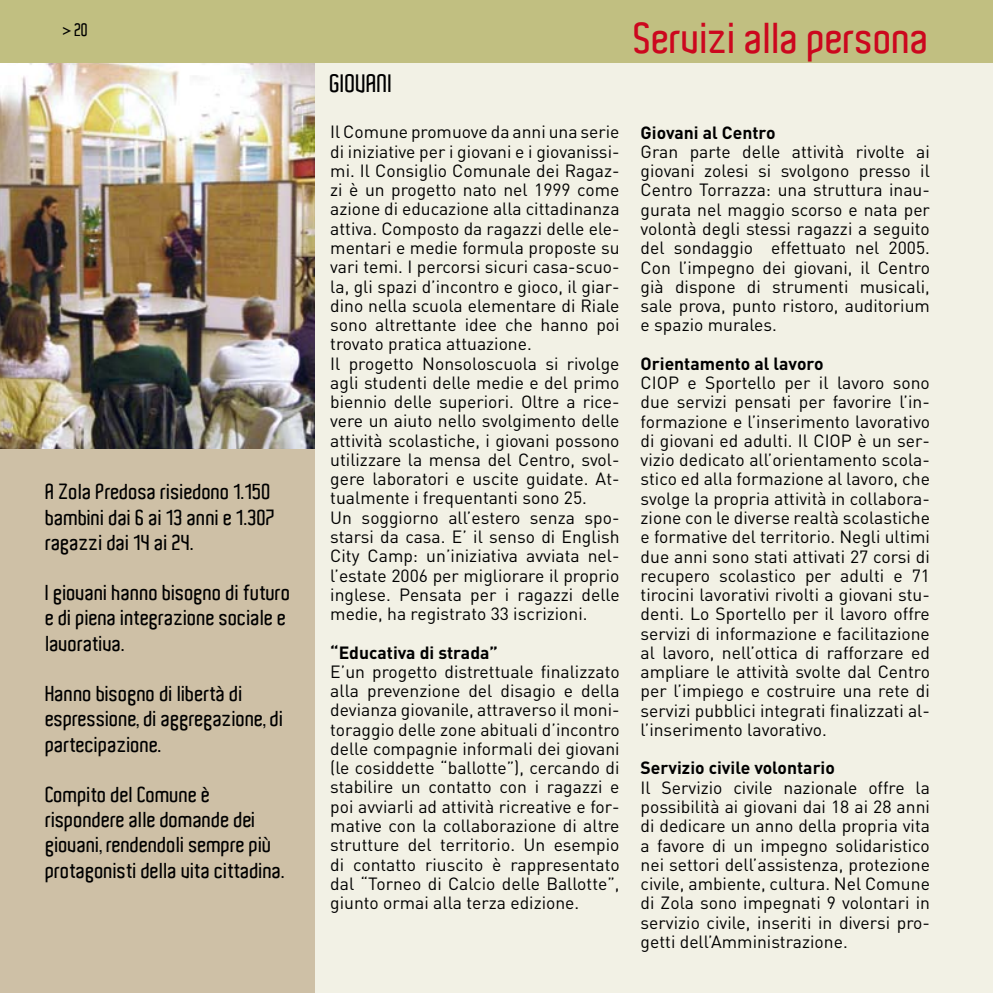
<style>
.page{position:relative;width:993px;height:993px;background:#fff}
.page>*{position:absolute;margin:0;border:0;box-sizing:border-box;transform-origin:0 0}
.t1{font:600 42px "Aldo";color:#cc071e}
.t2{font:600 24.5px "Aldo";color:#000}
.t3{font:600 21px/25.2px "Aldo";color:#000}
.t4{font:17.5px/19.2px "DIN";color:#000;text-align:justify}
.t5{font:700 17.5px "DIN";color:#000}
.t6{font:600 17.5px "Aldo";color:#000;scale:.9 1}
</style>
<div class="page">
<div style="left:260px;top:4px;width:732px;height:988px;background:#f2f1e5"></div>
<div style="left:0;top:0;width:314px;height:992px;background:#cec0a6"></div>
<img style="left:0;top:63px;width:314px;height:385px">
<div style="left:0;top:0;width:992px;height:63px;background:#c1bf81"></div>
<p class="t6" style="left:63px;top:20px;width:30px">&gt; 20</p>
<p class="t3" style="left:46px;top:479px;width:229px;text-align:justify">A Zola Predosa risiedono 1.150 bambini dai 6 ai 13 anni e 1.307 ragazzi dai 14 ai 24.</p>
<p class="t3" style="left:46px;top:580px;width:246px">I giovani hanno bisogno di futuro e di piena integrazione sociale e lavorativa.</p>
<p class="t3" style="left:46px;top:681px;width:239px">Hanno bisogno di libertà di espressione, di aggregazione, di partecipazione.</p>
<p class="t3" style="left:46px;top:781px;width:241px">Compito del Comune è rispondere alle domande dei giovani, rendendoli sempre più protagonisti della vita cittadina.</p>
<h2 class="t2" style="left:330px;top:70px;width:64px">GIOVANI</h2>
<p class="t4" style="left:330px;top:122px;width:291px;text-align:left">Il Comune promuove da anni una serie di iniziative per i giovani e i giovanissi&shy;mi. Il Consiglio Comunale dei Ragaz&shy;zi è un progetto nato nel 1999 come azione di educazione alla cittadinanza attiva. Composto da ragazzi delle ele&shy;mentari e medie formula proposte su vari temi. I percorsi sicuri casa-scuo&shy;la, gli spazi d’incontro e gioco, il giar&shy;dino nella scuola elementare di Riale sono altrettante idee che hanno poi trovato pratica attuazione.<br>Il progetto Nonsoloscuola si rivolge agli studenti delle medie e del primo biennio delle superiori. Oltre a rice&shy;vere un aiuto nello svolgimento delle attività scolastiche, i giovani possono utilizzare la mensa del Centro, svol&shy;gere laboratori e uscite guidate. At&shy;tualmente i frequentanti sono 25.<br>Un soggiorno all’estero senza spo&shy;starsi da casa. E’ il senso di English City Camp: un’iniziativa avviata nel&shy;l’estate 2006 per migliorare il proprio inglese. Pensata per i ragazzi delle medie, ha registrato 33 iscrizioni.</p>
<p class="t5" style="left:330px;top:640px;width:169px">“Educativa di strada”</p>
<p class="t4" style="left:330px;top:661px;width:291px">E’un progetto distrettuale finalizzato alla prevenzione del disagio e della devianza giovanile, attraverso il moni&shy;toraggio delle zone abituali d’incontro delle compagnie informali dei giovani (le cosiddette “ballotte”), cercando di stabilire un contatto con i ragazzi e poi avviarli ad attività ricreative e for&shy;mative con la collaborazione di altre strutture del territorio. Un esempio di contatto riuscito è rappresentato dal “Torneo di Calcio delle Ballotte”, giunto ormai alla terza edizione.</p>
<h1 class="t1" style="left:634px;top:14px;width:297px">Servizi alla persona</h1>
<p class="t5" style="left:640px;top:121px;width:136px">Giovani al Centro</p>
<p class="t4" style="left:640px;top:142px;width:291px">Gran parte delle attività rivolte ai giovani zolesi si svolgono presso il Centro Torrazza: una struttura inau&shy;gurata nel maggio scorso e nata per volontà degli stessi ragazzi a seguito del sondaggio effettuato nel 2005.<br>Con l’impegno dei giovani, il Centro già dispone di strumenti musicali, sale prova, punto ristoro, auditorium e spazio murales.</p>
<p class="t5" style="left:640px;top:352px;width:184px">Orientamento al lavoro</p>
<p class="t4" style="left:640px;top:373px;width:291px">CIOP e Sportello per il lavoro sono due servizi pensati per favorire l’in&shy;formazione e l’inserimento lavorativo di giovani ed adulti. Il CIOP è un ser&shy;vizio dedicato all’orientamento scola&shy;stico ed alla formazione al lavoro, che svolge la propria attività in collabora&shy;zione con le diverse realtà scolastiche e formative del territorio. Negli ultimi due anni sono stati attivati 27 corsi di recupero scolastico per adulti e 71 tirocini lavorativi rivolti a giovani stu&shy;denti. Lo Sportello per il lavoro offre servizi di informazione e facilitazione al lavoro, nell’ottica di rafforzare ed ampliare le attività svolte dal Centro per l’impiego e costruire una rete di servizi pubblici integrati finalizzati al&shy;l’inserimento lavorativo.</p>
<p class="t5" style="left:640px;top:756px;width:196px">Servizio civile volontario</p>
<p class="t4" style="left:640px;top:777px;width:291px">Il Servizio civile nazionale offre la possibilità ai giovani dai 18 ai 28 anni di dedicare un anno della propria vita a favore di un impegno solidaristico nei settori dell’assistenza, protezione civile, ambiente, cultura. Nel Comune di Zola sono impegnati 9 volontari in servizio civile, inseriti in diversi pro&shy;getti dell’Amministrazione.</p>
</div>
